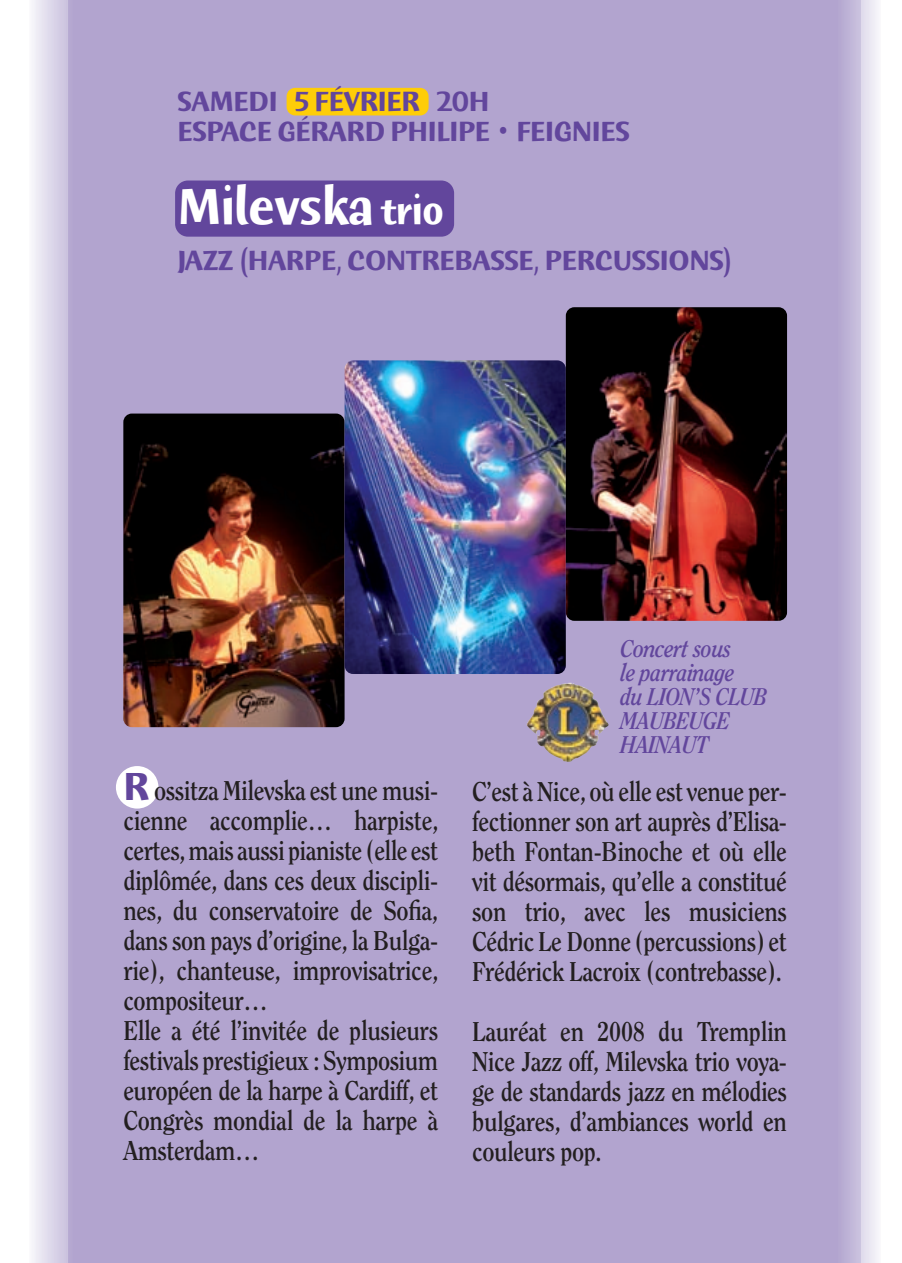
<style>
.page{position:relative;width:902px;height:1263px;background:#fff}
.page>*{position:absolute;margin:0;border:0;box-sizing:border-box;transform-origin:0 0}
.t1{font:700 54px "Humana Sans ITC";letter-spacing:-.015em;color:#fff;scale:.9 1}
.t2{font:700 30px/30.6px "Humana Sans ITC";letter-spacing:-.015em;color:#62469c;scale:.9 1}
.t3{font:700 27px/30px "Clearface";letter-spacing:-.02em;color:#231f20;text-align:justify;scale:.9 1}
.t4{font:italic 700 24px/24px "Clearface";letter-spacing:-.02em;color:#62469c;scale:.9 1}
.s1{font-size:42px}
.s2{font-family:"Humana Sans ITC";font-size:42px;color:#62469c}
</style>
<div class="page">
<div style="left:68px;top:0;width:793px;height:1263px;background:#b2a4cf"></div>
<hr style="left:69px;top:0;width:3px;height:1263px;background:#b7abd3">
<hr style="left:66px;top:0;width:3px;height:1263px;background:#bcb0d5">
<hr style="left:64px;top:0;width:3px;height:1263px;background:#beb4d7">
<hr style="left:61px;top:0;width:3px;height:1263px;background:#c2b8da">
<hr style="left:59px;top:0;width:3px;height:1263px;background:#c6bcdc">
<hr style="left:57px;top:0;width:3px;height:1263px;background:#c8c0de">
<hr style="left:55px;top:0;width:3px;height:1263px;background:#ccc3e0">
<hr style="left:53px;top:0;width:3px;height:1263px;background:#cfc7e2">
<hr style="left:51px;top:0;width:3px;height:1263px;background:#d1cbe4">
<hr style="left:48px;top:0;width:3px;height:1263px;background:#d6d0e7">
<hr style="left:46px;top:0;width:3px;height:1263px;background:#d9d4e9">
<hr style="left:44px;top:0;width:3px;height:1263px;background:#ddd7eb">
<hr style="left:42px;top:0;width:3px;height:1263px;background:#e0dbed">
<hr style="left:40px;top:0;width:3px;height:1263px;background:#e4e0ef">
<hr style="left:37px;top:0;width:3px;height:1263px;background:#e9e6f2">
<hr style="left:35px;top:0;width:3px;height:1263px;background:#edebf5">
<hr style="left:33px;top:0;width:3px;height:1263px;background:#f1eff7">
<hr style="left:30px;top:0;width:3px;height:1263px;background:#f6f5fa">
<hr style="left:30px;top:0;width:1px;height:1263px;background:#fbfafc">
<div style="left:175px;top:180px;width:279px;height:57px;background:#62469c;border-radius:13px"></div>
<div style="left:286px;top:88px;width:142px;height:27px;background:#fecd08;border-radius:9px"></div>
<hr style="left:838px;top:0;width:3px;height:1263px;background:#b7abd3">
<hr style="left:840px;top:0;width:3px;height:1263px;background:#bbafd5">
<hr style="left:843px;top:0;width:3px;height:1263px;background:#beb4d7">
<hr style="left:846px;top:0;width:3px;height:1263px;background:#c3b9da">
<hr style="left:849px;top:0;width:3px;height:1263px;background:#c7bedd">
<hr style="left:851px;top:0;width:3px;height:1263px;background:#cbc2df">
<hr style="left:854px;top:0;width:3px;height:1263px;background:#cfc7e2">
<hr style="left:856px;top:0;width:3px;height:1263px;background:#d1cbe4">
<hr style="left:858px;top:0;width:3px;height:1263px;background:#d5cfe6">
<hr style="left:861px;top:0;width:3px;height:1263px;background:#d9d4e9">
<hr style="left:863px;top:0;width:3px;height:1263px;background:#ded8eb">
<hr style="left:866px;top:0;width:3px;height:1263px;background:#e2deee">
<hr style="left:868px;top:0;width:3px;height:1263px;background:#e5e2f0">
<hr style="left:870px;top:0;width:3px;height:1263px;background:#eae7f2">
<hr style="left:872px;top:0;width:3px;height:1263px;background:#edebf5">
<hr style="left:874px;top:0;width:3px;height:1263px;background:#f1eff7">
<hr style="left:876px;top:0;width:3px;height:1263px;background:#f5f4f9">
<hr style="left:879px;top:0;width:1px;height:1263px;background:#faf9fb">
<div style="left:116px;top:766px;width:42px;height:42px;background:#fff;border-radius:50%"></div>
<img style="left:123px;top:413px;width:221px;height:314px;border-radius:9px">
<img style="left:344px;top:360px;width:221px;height:314px;border-radius:9px">
<img style="left:565px;top:307px;width:222px;height:314px;border-radius:9px">
<img style="left:527px;top:683px;width:81px;height:79px">
<p class="t2" style="left:177px;top:87px;width:504px">SAMEDI 5 FÉVRIER 20H<br>ESPACE GÉRARD PHILIPE • FEIGNIES</p>
<h1 class="t1" style="left:177px;top:182px;width:297px">Milevska <span class="s1">trio</span></h1>
<p class="t2" style="left:177px;top:246px;width:618px">JAZZ (HARPE, CONTREBASSE, PERCUSSIONS)</p>
<p class="t4" style="left:620px;top:638px;width:165px">Concert sous<br>le parrainage<br>du LION’S CLUB<br>MAUBEUGE<br>HAINAUT</p>
<p class="t3" style="left:123px;top:778px;width:351px;text-align:left"><span class="s2">R</span> ossitza Milevska est une musi&shy;cienne accomplie… harpiste, certes, mais aussi pianiste (elle est diplômée, dans ces deux discipli&shy;nes, du conservatoire de Sofia, dans son pays d’origine, la Bulga&shy;rie), chanteuse, improvisatrice, compositeur…<br>Elle a été l’invitée de plusieurs festivals prestigieux : Symposium européen de la harpe à Cardiff, et<br>Congrès mondial de la harpe à<br>Amsterdam…</p>
<p class="t3" style="left:472px;top:778px;width:351px">C’est à Nice, où elle est venue per&shy;fectionner son art auprès d’Elisa&shy;beth Fontan-Binoche et où elle vit désormais, qu’elle a constitué son trio, avec les musiciens Cédric Le Donne (percussions) et Frédérick Lacroix (contrebasse).</p>
<p class="t3" style="left:472px;top:1018px;width:351px">Lauréat en 2008 du Tremplin Nice Jazz off, Milevska trio voya&shy;ge de standards jazz en mélodies bulgares, d’ambiances world en couleurs pop.</p>
</div>
